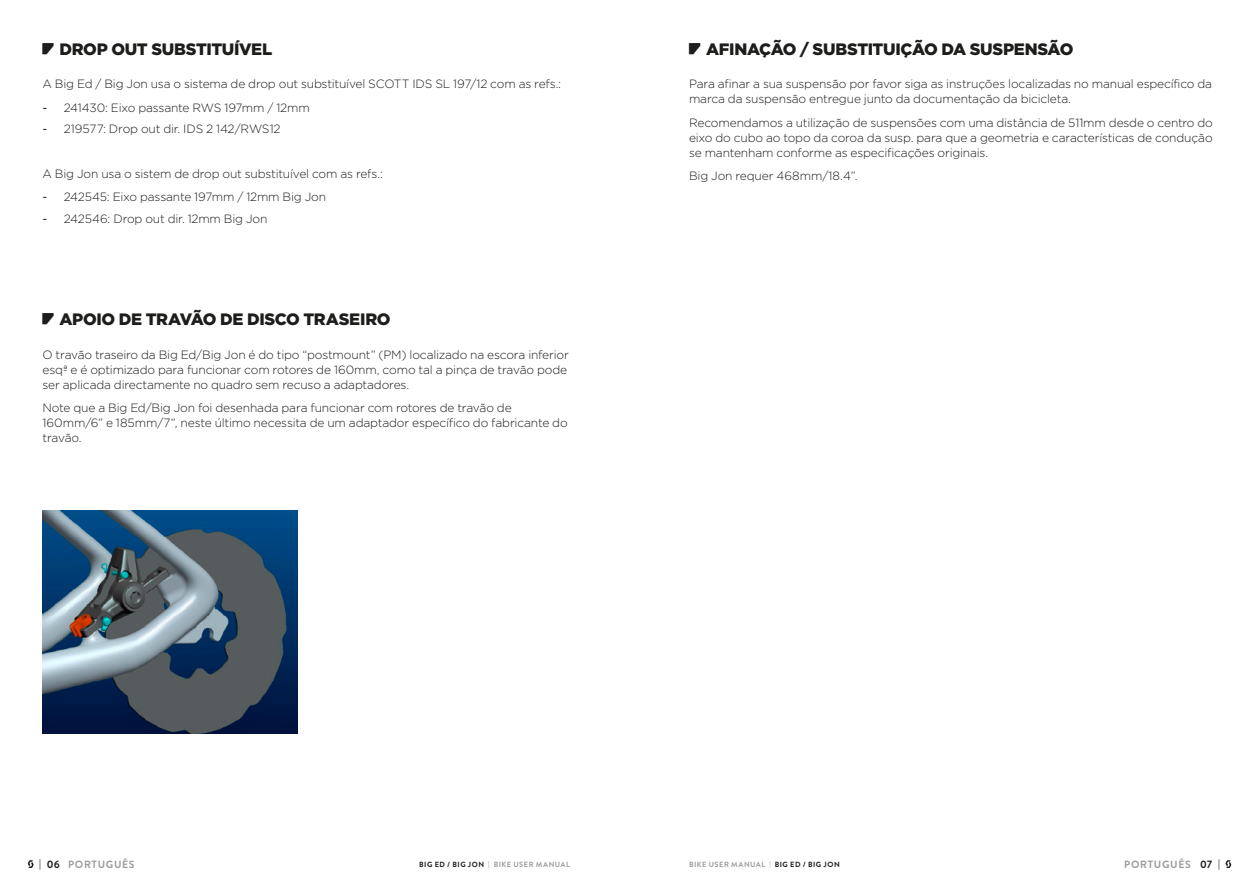
<style>
.page{position:relative;width:1259px;height:893px;background:#fff}
.page>*{position:absolute;margin:0;border:0;box-sizing:border-box;transform-origin:0 0}
.t1{font:900 16.5px "Gotham";letter-spacing:-.02em;color:#1d1d1b}
.t2{font:300 12px/15px "Gotham";letter-spacing:-.015em;color:#1d1d1b}
.t3{font:700 10.5px "Brandon Text";letter-spacing:.06em;color:#9d9d9c}
.t4{font:700 10.5px "Brandon Text";color:#1d1d1b}
.t5{font:700 7.5px "Brandon Text";letter-spacing:.065em;color:#9d9d9c}
.s1{font-family:"manual Point";font-weight:400;font-size:27px}
.s2{font-weight:400}
.s3{color:#1d1d1b}
</style>
<div class="page">
<img style="left:43px;top:511px;width:255px;height:222px">
<svg style="left:1225px;top:860px;width:6px;height:8px"></svg>
<svg style="left:28px;top:860px;width:6px;height:8px"></svg>
<h1 class="t1" style="left:43px;top:37px;width:231px"><span class="s1">•</span> DROP OUT SUBSTITUÍVEL</h1>
<p class="t2" style="left:43px;top:76px;width:520px">A Big Ed / Big Jon usa o sistema de drop out substituível SCOTT IDS SL 197/12 com as refs.:</p>
<p class="t2" style="left:43px;top:100px;width:269px"><span class="s2">-</span> 241430: Eixo passante RWS 197mm / 12mm</p>
<p class="t2" style="left:43px;top:121px;width:240px"><span class="s2">-</span> 219577: Drop out dir. IDS 2 142/RWS12</p>
<p class="t2" style="left:43px;top:166px;width:342px">A Big Jon usa o sistem de drop out substituível com as refs.:</p>
<p class="t2" style="left:43px;top:189px;width:285px"><span class="s2">-</span> 242545: Eixo passante 197mm / 12mm Big Jon</p>
<p class="t2" style="left:43px;top:211px;width:226px"><span class="s2">-</span> 242546: Drop out dir. 12mm Big Jon</p>
<h1 class="t1" style="left:43px;top:308px;width:349px"><span class="s1">•</span> APOIO DE TRAVÃO DE DISCO TRASEIRO</h1>
<p class="t2" style="left:43px;top:347px;width:528px">O travão traseiro da Big Ed/Big Jon é do tipo “postmount” (PM) localizado na escora inferior esqª e é optimizado para funcionar com rotores de 160mm, como tal a pinça de travão pode ser aplicada directamente no quadro sem recuso a adaptadores.</p>
<p class="t2" style="left:43px;top:400px;width:526px">Note que a Big Ed/Big Jon foi desenhada para funcionar com rotores de travão de<br>160mm/6” e 185mm/7”, neste último necessita de um adaptador específico do fabricante do travão.</p>
<h1 class="t1" style="left:689px;top:37px;width:386px"><span class="s1">•</span> AFINAÇÃO / SUBSTITUIÇÃO DA SUSPENSÃO</h1>
<p class="t2" style="left:689px;top:76px;width:524px">Para afinar a sua suspensão por favor siga as instruções localizadas no manual específico da marca da suspensão entregue junto da documentação da bicicleta.</p>
<p class="t2" style="left:689px;top:115px;width:525px;text-align:justify">Recomendamos a utilização de suspensões com uma distância de 511mm desde o centro do eixo do cubo ao topo da coroa da susp. para que a geometria e características de condução se mantenham conforme as especificações originais.</p>
<p class="t2" style="left:689px;top:168px;width:170px">Big Jon requer 468mm/18.4”.</p>
<p class="t3" style="left:68px;top:857px;width:68px">PORTUGUÊS</p>
<p class="t3" style="left:1124px;top:857px;width:68px">PORTUGUÊS</p>
<p class="t4" style="left:39px;top:857px;width:22px">| 06</p>
<p class="t5" style="left:419px;top:859px;width:152px"><span class="s3">BIG ED / BIG JON</span> | BIKE USER MANUAL</p>
<p class="t5" style="left:689px;top:859px;width:152px">BIKE USER MANUAL | <span class="s3">BIG ED / BIG JON</span></p>
<p class="t4" style="left:1200px;top:857px;width:21px">07 |</p>
</div>
